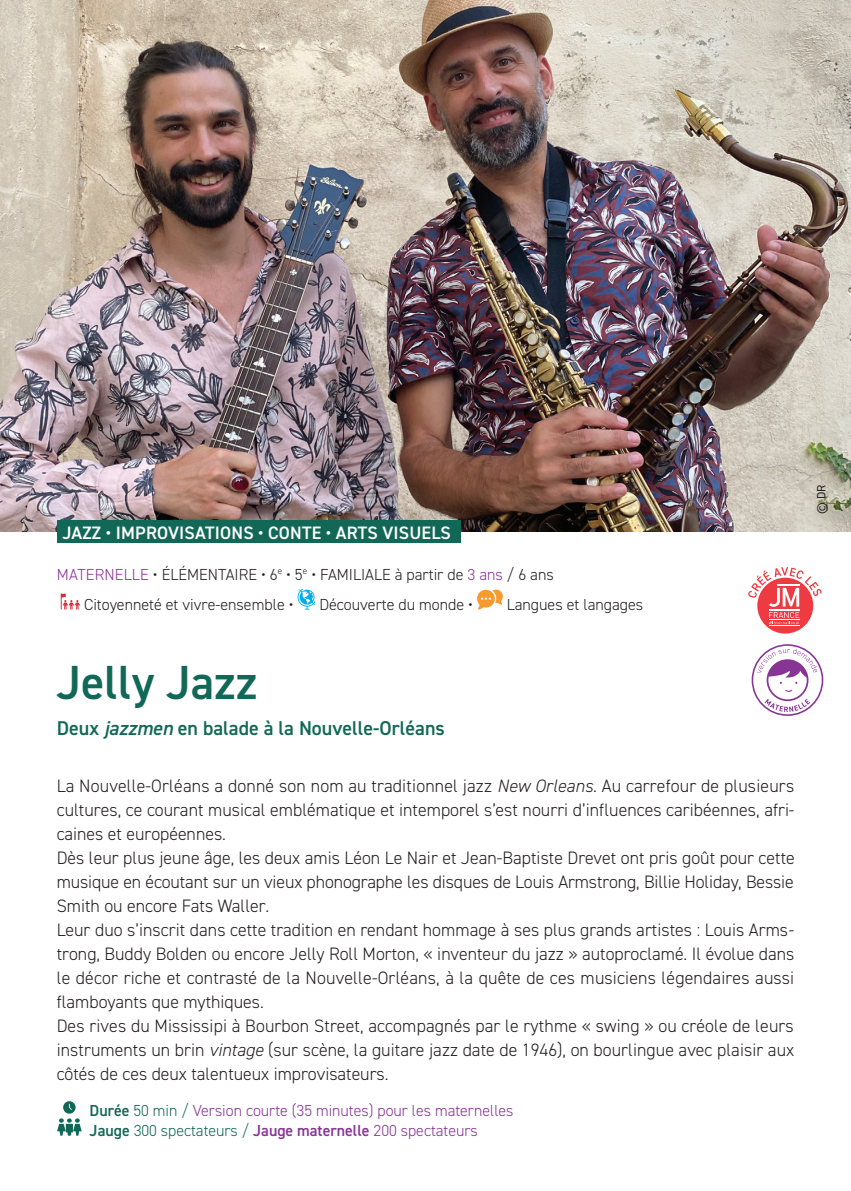
<style>
.page{position:relative;width:851px;height:1191px;background:#fff}
.page>*{position:absolute;margin:0;border:0;box-sizing:border-box;transform-origin:0 0}
.titre{font:600 48px "DIN2014";color:#126856}
.sous-titre{font:600 20px "DIN2014";color:#126856}
.courant{font:300 18px/24px "DIN2014";color:#231f20;text-align:justify}
.categories{font:600 18px "DIN2014";letter-spacing:.01em;color:#fff}
._22-classes-thématiques{font:300 16px "DIN2014";color:#231f20}
.classes{font:300 16px "DIN2014";color:#231f20}
._22-conditions_techniques{font:300 16px "DIN2014";color:#873594}
._22-conditions_techniques-2{font:300 16px "DIN2014";color:#126856}
.partenariat{font:12px "DIN2014";color:#231f20}
.s1{color:#873594}
.s2{font-style:italic}
.s3{font-weight:600;color:#126856}
.s4{color:#126856}
.s5{font-weight:600}
.s6{font-weight:600;color:#873594}
</style>
<div class="page">
<img style="left:0;top:0;width:850px;height:532px">
<div style="left:57px;top:520px;width:403px;height:23px;background:#126856"></div>
<svg style="left:61px;top:593px;width:19px;height:16px"></svg>
<svg style="left:297px;top:589px;width:18px;height:20px"></svg>
<svg style="left:477px;top:589px;width:25px;height:21px"></svg>
<svg style="left:57px;top:1101px;width:25px;height:34px"></svg>
<div style="left:757px;top:577px;width:56px;height:56px;background:#ee3a41;border-radius:50%"></div>
<hr style="left:769px;top:625px;width:30px;height:1px;background:#fff">
<svg style="left:748px;top:567px;width:73px;height:57px"></svg>
<svg style="left:757px;top:649px;width:60px;height:63px"></svg>
<div style="left:751px;top:644px;width:72px;height:72px;border:2px solid #873594;border-radius:50%"></div>
<p class="categories" style="left:62px;top:520px;width:390px">JAZZ • IMPROVISATIONS • CONTE • ARTS VISUELS</p>
<p class="classes" style="left:57px;top:564px;width:498px"><span class="s1">MATERNELLE</span> • ÉLÉMENTAIRE • 6<sup>e</sup> • 5<sup>e</sup> • FAMILIALE à partir de <span class="s1">3 ans</span> / 6 ans</p>
<p class="_22-classes-thématiques" style="left:84px;top:594px;width:211px">Citoyenneté et vivre-ensemble •</p>
<p class="_22-classes-thématiques" style="left:319px;top:594px;width:155px">Découverte du monde •</p>
<p class="_22-classes-thématiques" style="left:506px;top:594px;width:138px">Langues et langages</p>
<p class="titre" style="left:57px;top:650px;width:202px">Jelly Jazz</p>
<p class="sous-titre" style="left:57px;top:714px;width:389px">Deux <span class="s2">jazzmen</span> en balade à la Nouvelle-Orléans</p>
<p class="courant" style="left:57px;top:774px;width:739px">La Nouvelle-Orléans a donné son nom au traditionnel jazz <span class="s2">New Orleans</span>. Au carrefour de plusieurs cultures, ce courant musical emblématique et intemporel s’est nourri d’influences caribéennes, afri&shy;caines et européennes.</p>
<p class="courant" style="left:57px;top:846px;width:739px">Dès leur plus jeune âge, les deux amis Léon Le Nair et Jean-Baptiste Drevet ont pris goût pour cette musique en écoutant sur un vieux phonographe les disques de Louis Armstrong, Billie Holiday, Bessie Smith ou encore Fats Waller.</p>
<p class="courant" style="left:57px;top:918px;width:739px">Leur duo s’inscrit dans cette tradition en rendant hommage à ses plus grands artistes : Louis Arms&shy;trong, Buddy Bolden ou encore Jelly Roll Morton, « inventeur du jazz » autoproclamé. Il évolue dans le décor riche et contrasté de la Nouvelle-Orléans, à la quête de ces musiciens légendaires aussi flamboyants que mythiques.</p>
<p class="courant" style="left:57px;top:1014px;width:738px">Des rives du Mississipi à Bourbon Street, accompagnés par le rythme « swing » ou créole de leurs instruments un brin <span class="s2">vintage</span> (sur scène, la guitare jazz date de 1946), on bourlingue avec plaisir aux côtés de ces deux talentueux improvisateurs.</p>
<p class="_22-conditions_techniques" style="left:90px;top:1100px;width:425px"><span class="s3">Durée</span> <span class="s4">50 min /</span> Version courte (35 minutes) pour les maternelles</p>
<p class="_22-conditions_techniques-2" style="left:90px;top:1120px;width:389px"><span class="s5">Jauge</span> 300 spectateurs / <span class="s6">Jauge maternelle</span> <span class="s1">200 spectateurs</span></p>
<p class="partenariat" style="left:813px;top:514px;width:31px;rotate:-90deg">© DR</p>
</div>
